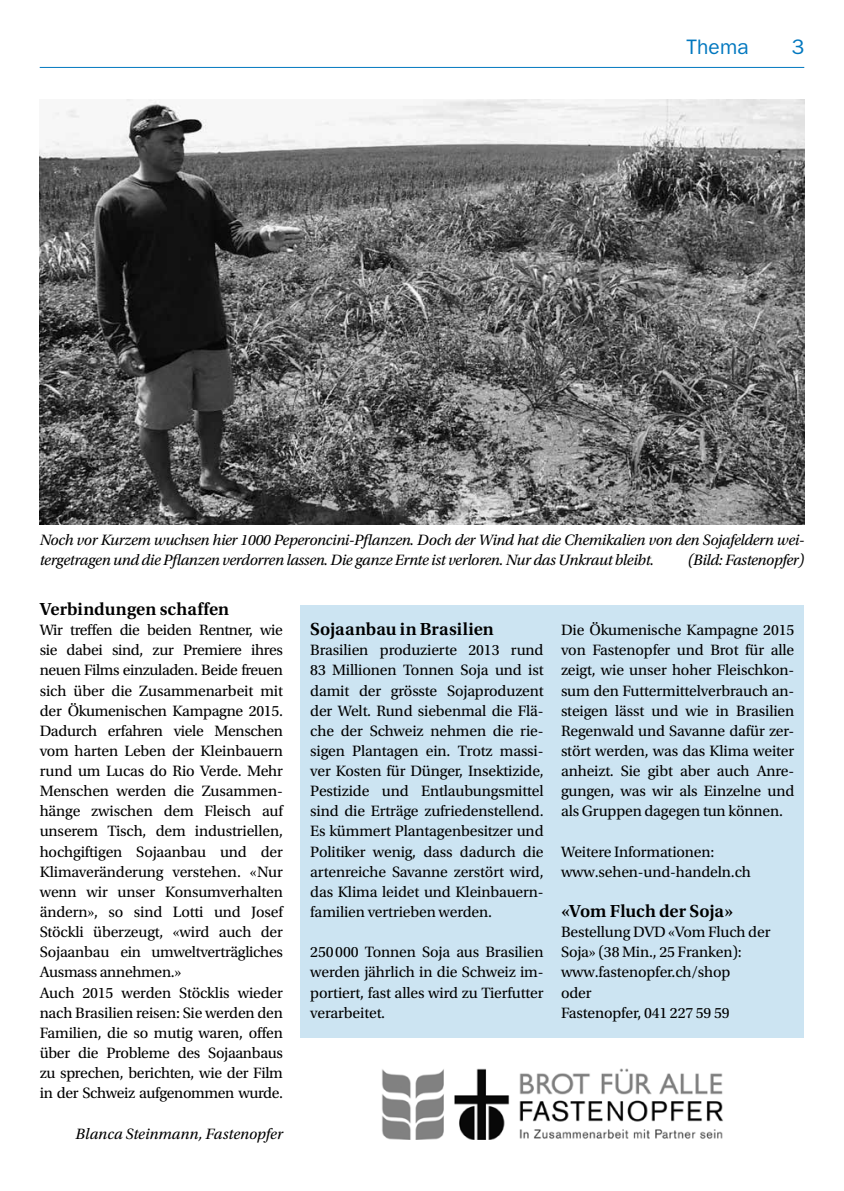
<style>
.page{position:relative;width:844px;height:1191px;background:#fff}
.page>*{position:absolute;margin:0;border:0;box-sizing:border-box;transform-origin:0 0}
.t1{font:21px "ITC Franklin Gothic Std";letter-spacing:.01em;color:#0077bf}
.t2{font:600 18.38px "Utopia Std";color:#000}
.t3{font:15.75px/20.1px "Utopia Std";letter-spacing:-.01em;color:#000}
.t4{font:italic 15.75px/20.1px "Utopia Std";letter-spacing:-.02em;color:#000}
.t5{font:italic 15.75px "Utopia Std";color:#000}
</style>
<div class="page">
<hr style="left:40px;top:67px;width:764px;height:1px;background:#0077bf">
<div style="left:300px;top:605px;width:504px;height:432px;background:#cce4f2"></div>
<img style="left:40px;top:99px;width:764px;height:425px">
<img style="left:382px;top:1068px;width:341px;height:71px">
<h1 class="t1" style="left:686px;top:35px;width:64px">Thema</h1>
<h1 class="t1" style="left:791px;top:35px;width:14px">3</h1>
<p class="t4" style="left:40px;top:529px;width:764px">Noch vor Kurzem wuchsen hier 1000 Peperoncini-Pflanzen. Doch der Wind hat die Chemikalien von den Sojafeldern wei&shy;tergetragen und die Pflanzen verdorren lassen. Die ganze Ernte ist verloren. Nur das Unkraut bleibt.</p>
<p class="t4" style="left:687px;top:550px;width:118px">(Bild: Fastenopfer)</p>
<p class="t2" style="left:40px;top:598px;width:191px">Verbindungen schaffen</p>
<p class="t3" style="left:40px;top:620px;width:245px">Wir treffen die beiden Rentner, wie sie dabei sind, zur Premiere ihres neuen Films einzuladen. Beide freuen sich über die Zusammenarbeit mit der Ökumenischen Kampagne 2015.<br>Dadurch erfahren viele Menschen vom harten Leben der Kleinbauern rund um Lucas do Rio Verde. Mehr Menschen werden die Zusammen&shy;hänge zwischen dem Fleisch auf unserem Tisch, dem industriellen, hochgiftigen Sojaanbau und der Klimaveränderung verstehen. «Nur wenn wir unser Konsumverhalten ändern», so sind Lotti und Josef Stöckli überzeugt, «wird auch der Sojaanbau ein umweltverträgliches Ausmass annehmen.»<br>Auch 2015 werden Stöcklis wieder nach Brasilien reisen: Sie werden den Familien, die so mutig waren, offen über die Probleme des Sojaanbaus zu sprechen, berichten, wie der Film in der Schweiz aufgenommen wurde.</p>
<p class="t5" style="left:76px;top:1124px;width:209px">Blanca Steinmann, Fastenopfer</p>
<p class="t2" style="left:310px;top:619px;width:185px">Sojaanbau in Brasilien</p>
<p class="t3" style="left:310px;top:640px;width:235px;text-align:justify">Brasilien produzierte 2013 rund 83 Millionen Tonnen Soja und ist damit der grösste Sojaproduzent der Welt. Rund siebenmal die Flä&shy;che der Schweiz nehmen die rie&shy;sigen Plantagen ein. Trotz massi&shy;ver Kosten für Dünger, Insektizide, Pestizide und Entlaubungsmittel sind die Erträge zufriedenstellend.<br>Es kümmert Plantagenbesitzer und Politiker wenig, dass dadurch die artenreiche Savanne zerstört wird, das Klima leidet und Kleinbauern&shy;familien vertrieben werden.</p>
<p class="t3" style="left:310px;top:942px;width:235px;text-align:justify">250000 Tonnen Soja aus Brasilien werden jährlich in die Schweiz im&shy;portiert, fast alles wird zu Tierfutter verarbeitet.</p>
<p class="t3" style="left:561px;top:620px;width:235px;text-align:justify">Die Ökumenische Kampagne 2015 von Fastenopfer und Brot für alle zeigt, wie unser hoher Fleischkon&shy;sum den Futtermittelverbrauch an&shy;steigen lässt und wie in Brasilien Regenwald und Savanne dafür zer&shy;stört werden, was das Klima weiter anheizt. Sie gibt aber auch Anre&shy;gungen, was wir als Einzelne und als Gruppen dagegen tun können.</p>
<p class="t3" style="left:561px;top:841px;width:191px">Weitere Informationen: www.sehen-und-handeln.ch</p>
<p class="t2" style="left:561px;top:900px;width:174px">«Vom Fluch der Soja»</p>
<p class="t3" style="left:561px;top:922px;width:211px">Bestellung DVD «Vom Fluch der<br>Soja» (38 Min., 25 Franken): www.fastenopfer.ch/shop<br>oder<br>Fastenopfer, 041 227 59 59</p>
</div>
